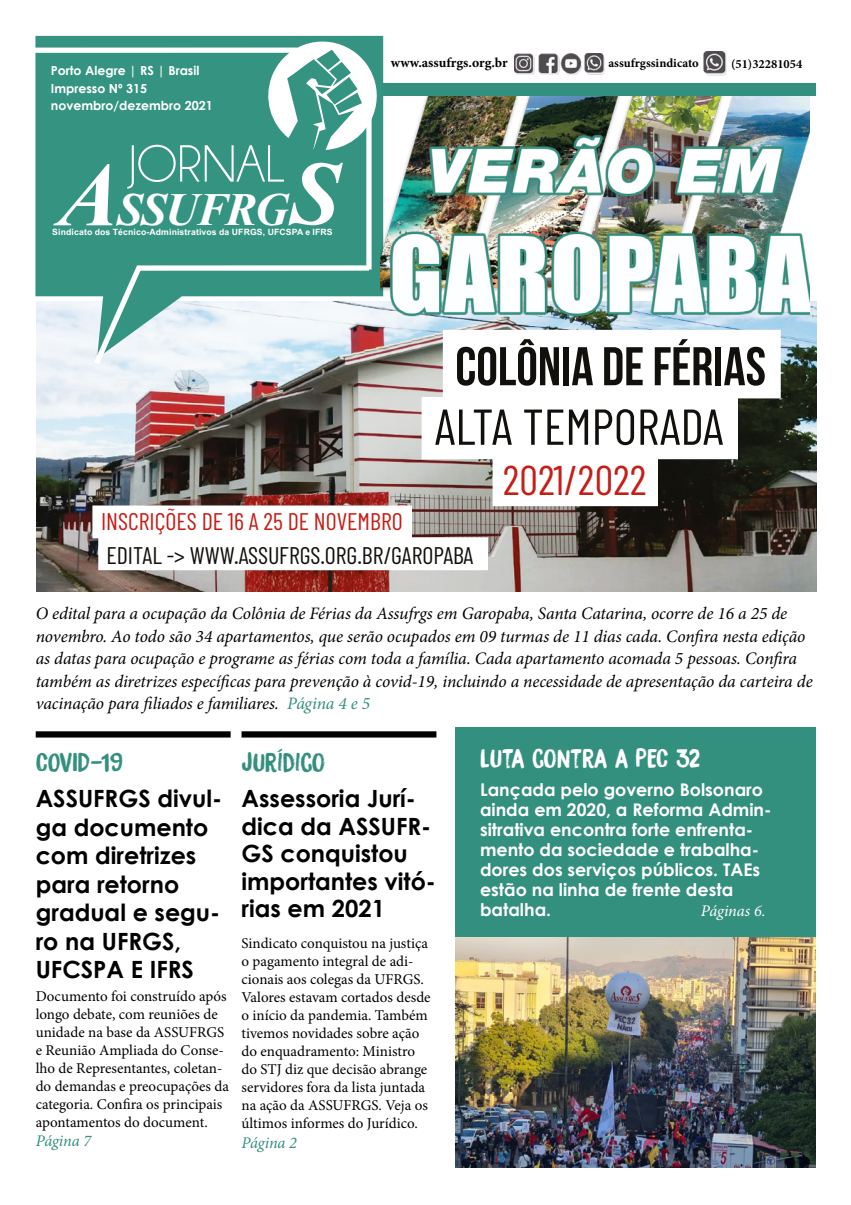
<style>
.page{position:relative;width:851px;height:1205px;background:#fff}
.page>*{position:absolute;margin:0;border:0;box-sizing:border-box;transform-origin:0 0}
.t1{font:italic 700 90.25px "Times New Roman";color:#fff}
.t2{font:54.38px "Bebas Neue";color:#12100c}
.t3{font:52.62px "Champagne&Limousines";color:#fff}
.t4{font:50.38px "Barlow Condensed";color:#12100c}
.t5{font:italic 700 46.62px "Times New Roman";letter-spacing:-.04em;color:#fff}
.t6{font:41.62px "Barlow Condensed";color:#c61d17}
.t7{font:24.12px "Barlow Condensed";color:#12100c}
.t8{font:24.12px "Barlow Condensed";color:#c61d17}
.t9{font:700 23.75px/28.5px "Century Gothic";color:#000}
.t10{font:23.75px "DK Bocadillo";color:#338f7e}
.t11{font:23.75px "DK Bocadillo";letter-spacing:-.02em;color:#fff}
.t12{font:italic 17.5px/22.5px "Minion Pro";letter-spacing:-.005em;color:#000}
.t13{font:700 17.5px/20px "Century Gothic";color:#fff}
.t14{font:italic 16.25px "Minion Pro";letter-spacing:-.015em;color:#338f7e}
.t15{font:italic 16.25px "Minion Pro";letter-spacing:-.01em;color:#fff}
.t16{font:15px/18px "Minion Pro";color:#000}
.t17{font:700 13.75px/17.2px "Minion Pro";letter-spacing:-.005em;color:#fff}
.t18{font:700 13.75px "Minion Pro";color:#000}
.t19{font:700 12.5px/17.5px "Century Gothic";color:#fff}
.t20{font:700 12.5px "Minion Pro";color:#000}
.t21{font:700 11.25px/13.5px "Century Gothic";color:#fff}
.t22{font:700 8.62px "Arial";letter-spacing:.015em;color:#fff}
.s1{color:#338f7e}
</style>
<div class="page">
<div style="left:37px;top:84px;width:779px;height:12px;background:#338f7e"></div>
<div style="left:36px;top:731px;width:194px;height:6px;background:#000"></div>
<div style="left:241px;top:731px;width:195px;height:6px;background:#000"></div>
<div style="left:455px;top:728px;width:360px;height:244px;background:#338f7e"></div>
<img style="left:514px;top:53px;width:90px;height:21px">
<img style="left:703px;top:52px;width:23px;height:23px">
<img style="left:37px;top:301px;width:779px;height:291px">
<div style="left:493px;top:455px;width:164px;height:51px;background:#fff"></div>
<div style="left:93px;top:506px;width:318px;height:32px;background:#fff"></div>
<div style="left:99px;top:538px;width:388px;height:32px;background:#fff"></div>
<div style="left:35px;top:36px;width:346px;height:322px;background:#359382"></div>
<svg style="left:263px;top:35px;width:120px;height:115px"></svg>
<div style="left:366px;top:77px;width:5px;height:192px;background:#fff"></div>
<div style="left:35px;top:48px;width:262px;height:5px;background:#fff"></div>
<svg style="left:89px;top:263px;width:285px;height:103px"></svg>
<img style="left:381px;top:97px;width:428px;height:373px">
<img style="left:455px;top:937px;width:360px;height:230px">
<p class="t19" style="left:51px;top:61px;width:163px">Porto Alegre | RS | Brasil<br>Impresso Nº 315 novembro/dezembro 2021</p>
<p class="t21" style="left:51px;top:67px;width:135px">Porto Alegre | RS | Brasil<br>Número 310<br>Julho/Agosto de 2018</p>
<p class="t17" style="left:51px;top:80px;width:136px">Número 312 setembro/outubro 2018</p>
<h3 class="t3" style="left:129px;top:137px;width:158px">JORNAL</h3>
<h1 class="t1" style="left:290px;top:131px;width:52px">S</h1>
<h1 class="t1" style="left:58px;top:132px;width:62px">A</h1>
<h3 class="t5" style="left:117px;top:176px;width:173px">SSUFRG</h3>
<p class="t22" style="left:52px;top:226px;width:282px">Sindicato dos Técnico-Administrativos da UFRGS, UFCSPA e IFRS</p>
<p class="t18" style="left:391px;top:53px;width:118px">www.assufrgs.org.br</p>
<p class="t20" style="left:608px;top:55px;width:92px">assufrgssindicato</p>
<p class="t20" style="left:731px;top:55px;width:73px">(51)32281054</p>
<h2 class="t2" style="left:455px;top:337px;width:312px">COLÔNIA DE FÉRIAS</h2>
<h3 class="t4" style="left:434px;top:391px;width:290px">ALTA TEMPORADA</h3>
<h3 class="t6" style="left:503px;top:450px;width:145px">2021/2022</h3>
<h3 class="t8" style="left:101px;top:504px;width:303px">INSCRIÇÕES DE 16 A 25 DE NOVEMBRO</h3>
<h3 class="t7" style="left:106px;top:538px;width:368px">EDITAL -&gt; WWW.ASSUFRGS.ORG.BR/GAROPABA</h3>
<p class="t12" style="left:36px;top:602px;width:778px">O edital para a ocupação da Colônia de Férias da Assufrgs em Garopaba, Santa Catarina, ocorre de 16 a 25 de novembro. Ao todo são 34 apartamentos, que serão ocupados em 09 turmas de 11 dias cada. Confira nesta edição as datas para ocupação e programe as férias com toda a família. Cada apartamento acomada 5 pessoas. Confira também as diretrizes específicas para prevenção à covid-19, incluindo a necessidade de apresentação da carteira de vacinação para filiados e familiares. <span class="s1">Página 4 e 5</span></p>
<h3 class="t10" style="left:36px;top:747px;width:89px">COVID-19</h3>
<h3 class="t10" style="left:241px;top:747px;width:85px">JURÍDICO</h3>
<h3 class="t11" style="left:480px;top:743px;width:222px">LUTA CONTRA A PEC 32</h3>
<p class="t13" style="left:480px;top:778px;width:293px">Lançada pelo governo Bolsonaro ainda em 2020, a Reforma Admin&shy;sitrativa encontra forte enfrenta&shy;mento da sociedade e trabalha&shy;dores dos serviços públicos. TAEs estão na linha de frente desta batalha.</p>
<h3 class="t9" style="left:241px;top:784px;width:196px;line-height:27.5px">Assessoria Jurí&shy;dica da ASSUFR-<br>GS conquistou importantes vitó&shy;rias em 2021</h3>
<h3 class="t9" style="left:36px;top:783px;width:188px">ASSUFRGS divul&shy;ga documento com diretrizes para retorno gradual e segu&shy;ro na UFRGS,<br>UFCSPA E IFRS</h3>
<p class="t15" style="left:700px;top:899px;width:66px">Páginas 6.</p>
<p class="t16" style="left:241px;top:934px;width:190px">Sindicato conquistou na justiça o pagamento integral de adi&shy;cionais aos colegas da UFRGS.<br>Valores estavam cortados desde o início da pandemia. Também tivemos novidades sobre ação do enquadramento: Ministro do STJ diz que decisão abrange servidores fora da lista juntada na ação da ASSUFRGS. Veja os últimos informes do Jurídico.</p>
<p class="t14" style="left:241px;top:1131px;width:57px">Página 2</p>
<p class="t16" style="left:36px;top:987px;width:195px">Documento foi construído após longo debate, com reuniões de unidade na base da ASSUFRGS e Reunião Ampliada do Conse&shy;lho de Representantes, coletan&shy;do demandas e preocupações da categoria. Confira os principais apontamentos do document.</p>
<p class="t14" style="left:36px;top:1130px;width:57px">Página 7</p>
</div>
